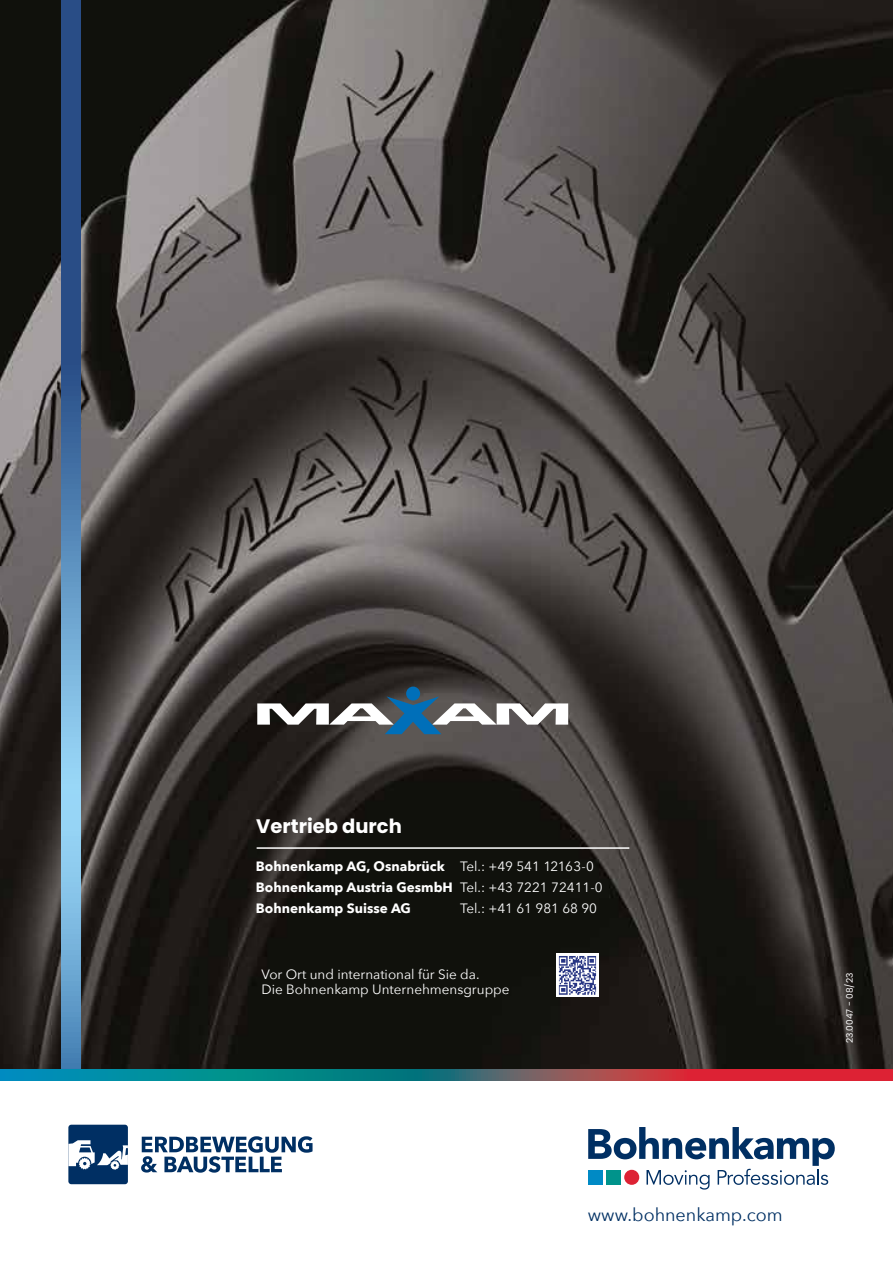
<style>
.page{position:relative;width:893px;height:1263px;background:#fff}
.page>*{position:absolute;margin:0;border:0;box-sizing:border-box;transform-origin:0 0}
.t1{font:700 19.5px "Poppins";color:#fff}
.t2{font:18px "Avenir Next";color:#003063}
.t3{font:700 13.5px/21px "Avenir Next";color:#fff}
.t4{font:13.5px/15px "Avenir Next";color:#fff}
.t5{font:9px "Poppins";color:#fff}
.s1{font-weight:400}
</style>
<div class="page">
<img style="left:0;top:0;width:893px;height:1069px">
<svg style="left:61px;top:0;width:20px;height:1069px"></svg>
<img style="left:556px;top:954px;width:43px;height:42px">
<hr style="left:257px;top:847px;width:372px;height:2px;background:#fff">
<div style="left:406px;top:687px;width:14px;height:13px;background:#006fb9;border-radius:50%"></div>
<svg style="left:257px;top:696px;width:311px;height:38px"></svg>
<svg style="left:588px;top:1127px;width:247px;height:62px"></svg>
<div style="left:606px;top:1170px;width:15px;height:14px;background:#00938b"></div>
<div style="left:588px;top:1170px;width:15px;height:14px;background:#008ac5"></div>
<div style="left:624px;top:1170px;width:15px;height:15px;background:#dd2234;border-radius:50%"></div>
<svg style="left:0;top:1069px;width:893px;height:11px"></svg>
<div style="left:68px;top:1125px;width:60px;height:59px;background:#002f63;border-radius:3px"></div>
<svg style="left:68px;top:1140px;width:60px;height:30px"></svg>
<svg style="left:141px;top:1136px;width:172px;height:37px"></svg>
<h1 class="t1" style="left:256px;top:815px;width:147px">Vertrieb durch</h1>
<p class="t3" style="left:256px;top:856px;width:348px">Bohnenkamp AG, Osnabrück <span class="s1">Tel.: +49 541 12163-0<br></span>Bohnenkamp Austria GesmbH <span class="s1">Tel.: +43 7221 72411-0<br></span>Bohnenkamp Suisse AG</p>
<p class="t4" style="left:460px;top:901px;width:139px">Tel.: +41 61 981 68 90</p>
<p class="t4" style="left:261px;top:966px;width:249px">Vor Ort und international für Sie da.<br>Die Bohnenkamp Unternehmensgruppe</p>
<p class="t5" style="left:844px;top:1043px;width:72px;rotate:-90deg">23.0047 - 08/23</p>
<h2 class="t2" style="left:588px;top:1199px;width:196px">www.bohnenkamp.com</h2>
</div>
